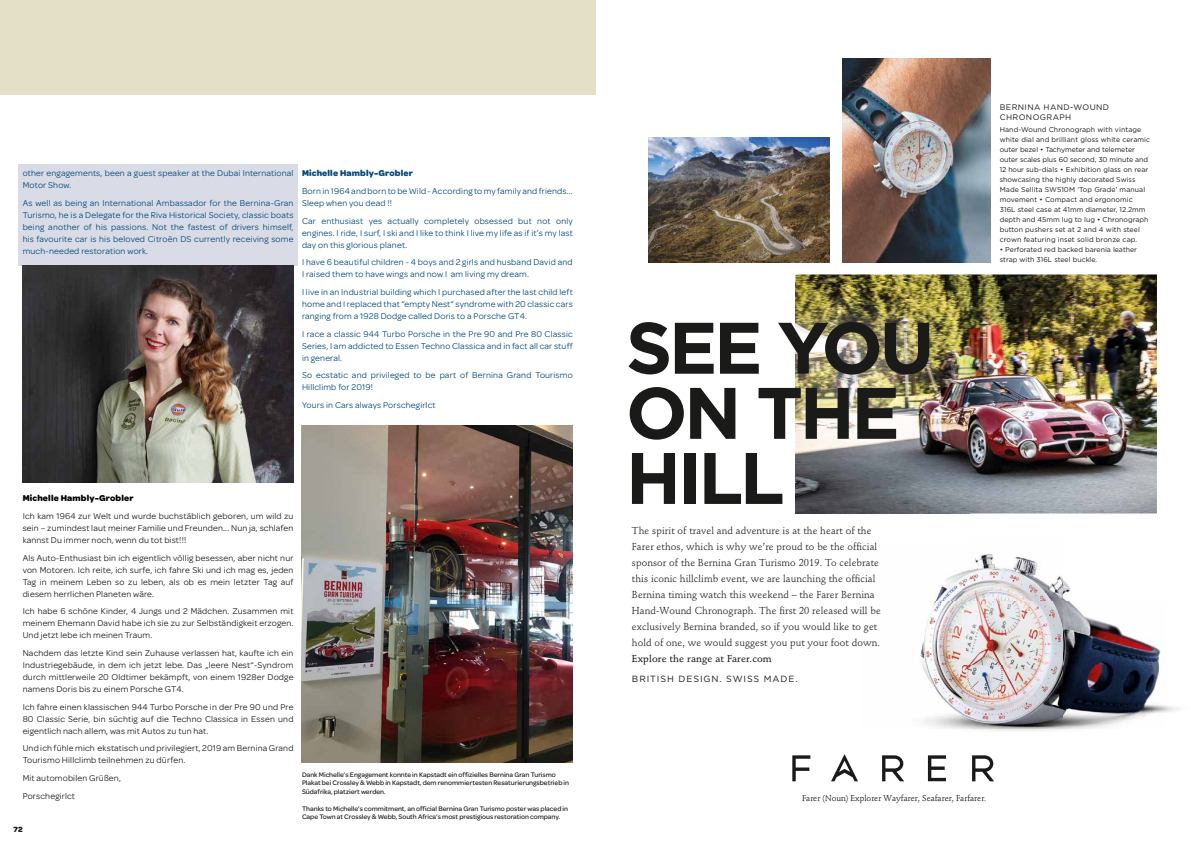
<style>
.page{position:relative;width:1191px;height:842px;background:#fff}
.page>*{position:absolute;margin:0;border:0;box-sizing:border-box;transform-origin:0 0}
.t1{font:700 72.7px/65.1px "Gotham";letter-spacing:-.05em;color:#1a1a18}
.t2{font:10px/16px "Stempel Schneidler";letter-spacing:.01em;color:#1a1a18}
.t3{font:500 10px "Stempel Schneidler";letter-spacing:.01em;color:#1a1a18}
.t4{font:9px/12px "Omnes";letter-spacing:.02em;color:#004777}
.t5{font:9px/12px "Omnes";letter-spacing:.02em;color:#1a1a18;text-align:justify}
.t6{font:9px "Gotham";letter-spacing:.1em;color:#1a1a18}
.t7{font:700 9px "Omnes";letter-spacing:.02em;color:#000}
.t8{font:700 9px "Omnes";letter-spacing:.02em;color:#004777}
.t9{font:8.5px "Stempel Schneidler";color:#0b0702}
.t10{font:8px/10px "Gotham";letter-spacing:.05em;color:#1a1a18}
.t11{font:700 8px "Omnes";color:#1a1a18}
.t12{font:7px/10px "Gotham";letter-spacing:.005em;color:#1a1a18}
.t13{font:500 7px/8.4px "Omnes";color:#1a1a18}
</style>
<div class="page">
<div style="left:18px;top:164px;width:280px;height:102px;background:#d9dce6"></div>
<img style="left:23px;top:266px;width:270px;height:216px">
<img style="left:302px;top:425px;width:270px;height:338px">
<div style="left:0;top:0;width:595px;height:94px;background:#e4e0c7"></div>
<img style="left:920px;top:572px;width:42px;height:157px">
<img style="left:962px;top:554px;width:216px;height:176px">
<img style="left:648px;top:138px;width:182px;height:124px">
<img style="left:842px;top:58px;width:148px;height:204px">
<img style="left:795px;top:274px;width:362px;height:239px">
<img style="left:797px;top:513px;width:172px;height:1px">
<img style="left:795px;top:282px;width:174px;height:231px">
<svg style="left:831px;top:754px;width:27px;height:27px"></svg>
<svg style="left:972px;top:755px;width:22px;height:26px"></svg>
<svg style="left:882px;top:755px;width:22px;height:26px"></svg>
<svg style="left:928px;top:755px;width:18px;height:26px"></svg>
<svg style="left:792px;top:755px;width:18px;height:26px"></svg>
<p class="t4" style="left:23px;top:167px;width:272px">other engagements, been a guest speaker at the Dubai International<br>Motor Show.</p>
<p class="t4" style="left:23px;top:197px;width:272px;text-align:justify">As well as being an International Ambassador for the Bernina-Gran Turismo, he is a Delegate for the Riva Historical Society, classic boats being another of his passions. Not the fastest of drivers himself, his favourite car is his beloved Citroën DS currently receiving some much-needed restoration work.</p>
<p class="t8" style="left:302px;top:168px;width:112px">Michelle Hambly-Grobler</p>
<p class="t4" style="left:302px;top:185px;width:272px">Born in 1964 and born to be Wild - According to my family and friends...<br>Sleep when you dead !!</p>
<p class="t4" style="left:302px;top:215px;width:272px;text-align:justify">Car enthusiast yes actually completely obsessed but not only engines. I ride, I surf, I ski and I like to think I live my life as if it’s my last day on this glorious planet.</p>
<p class="t4" style="left:302px;top:256px;width:272px">I have 6 beautiful children - 4 boys and 2 girls and husband David and<br>I raised them to have wings and now I am living my dream.</p>
<p class="t4" style="left:302px;top:286px;width:272px;text-align:justify">I live in an Industrial building which I purchased after the last child left home and I replaced that “empty Nest“ syndrome with 20 classic cars ranging from a 1928 Dodge called Doris to a Porsche GT4.</p>
<p class="t4" style="left:302px;top:328px;width:272px;text-align:justify">I race a classic 944 Turbo Porsche in the Pre 90 and Pre 80 Classic Series, I am addicted to Essen Techno Classica and in fact all car stuff in general.</p>
<p class="t4" style="left:302px;top:369px;width:272px">So ecstatic and privileged to be part of Bernina Grand Tourismo<br>Hillclimb for 2019!</p>
<p class="t4" style="left:302px;top:399px;width:135px">Yours in Cars always Porschegirlct</p>
<p class="t7" style="left:23px;top:493px;width:112px">Michelle Hambly-Grobler</p>
<p class="t5" style="left:23px;top:510px;width:272px">Ich kam 1964 zur Welt und wurde buchstäblich geboren, um wild zu sein – zumindest laut meiner Familie und Freunden... Nun ja, schlafen kannst Du immer noch, wenn du tot bist!!!</p>
<p class="t5" style="left:23px;top:552px;width:272px">Als Auto-Enthusiast bin ich eigentlich völlig besessen, aber nicht nur von Motoren. Ich reite, ich surfe, ich fahre Ski und ich mag es, jeden Tag in meinem Leben so zu leben, als ob es mein letzter Tag auf diesem herrlichen Planeten wäre.</p>
<p class="t5" style="left:23px;top:605px;width:272px">Ich habe 6 schöne Kinder, 4 Jungs und 2 Mädchen. Zusammen mit meinem Ehemann David habe ich sie zu zur Selbständigkeit erzogen.<br>Und jetzt lebe ich meinen Traum.</p>
<p class="t5" style="left:23px;top:647px;width:272px">Nachdem das letzte Kind sein Zuhause verlassen hat, kaufte ich ein Industriegebäude, in dem ich jetzt lebe. Das „leere Nest“-Syndrom durch mittlerweile 20 Oldtimer bekämpft, von einem 1928er Dodge namens Doris bis zu einem Porsche GT4.</p>
<p class="t5" style="left:23px;top:701px;width:272px">Ich fahre einen klassischen 944 Turbo Porsche in der Pre 90 und Pre 80 Classic Serie, bin süchtig auf die Techno Classica in Essen und eigentlich nach allem, was mit Autos zu tun hat.</p>
<p class="t5" style="left:23px;top:742px;width:272px">Und ich fühle mich ekstatisch und privilegiert, 2019 am Bernina Grand<br>Tourismo Hillclimb teilnehmen zu dürfen.</p>
<p class="t5" style="left:23px;top:769px;width:100px;line-height:17.7px">Mit automobilen Grüßen,<br>Porschegirlct</p>
<p class="t11" style="left:14px;top:824px;width:11px">72</p>
<p class="t13" style="left:302px;top:770px;width:269px">Dank Michelle’s Engagement konnte in Kapstadt ein offizielles Bernina Gran Turismo<br>Plakat bei Crossley &amp; Webb in Kapstadt, dem renommiertesten Resaturierungsbetrieb in<br>Südafrika, platziert werden.</p>
<p class="t13" style="left:302px;top:804px;width:268px">Thanks to Michelle’s commitment, an official Bernina Gran Turismo poster was placed in<br>Cape Town at Crossley &amp; Webb, South Africa’s most prestigious restoration company.</p>
<h1 class="t1" style="left:626px;top:315px;width:310px">SEE YOU<br>ON THE<br>HILL</h1>
<p class="t2" style="left:632px;top:523px;width:250px">The spirit of travel and adventure is at the heart of the Farer ethos, which is why we’re proud to be the official sponsor of the Bernina Gran Turismo 2019. To celebrate this iconic hillclimb event, we are launching the official Bernina timing watch this weekend – the Farer Bernina Hand-Wound Chronograph. The first 20 released will be exclusively Bernina branded, so if you would like to get hold of one, we would suggest you put your foot down.</p>
<p class="t3" style="left:632px;top:653px;width:141px">Explore the range at Farer.com</p>
<p class="t6" style="left:632px;top:673px;width:167px">BRITISH DESIGN. SWISS MADE.</p>
<p class="t10" style="left:999px;top:102px;width:111px">BERNINA HAND-WOUND<br>CHRONOGRAPH</p>
<p class="t12" style="left:999px;top:125px;width:152px">Hand-Wound Chronograph with vintage white dial and brilliant gloss white ceramic outer bezel • Tachymeter and telemeter outer scales plus 60 second, 30 minute and 12 hour sub-dials • Exhibition glass on rear showcasing the highly decorated Swiss Made Sellita SW510M ‘Top Grade’ manual movement • Compact and ergonomic 316L steel case at 41mm diameter, 12.2mm depth and 45mm lug to lug • Chronograph button pushers set at 2 and 4 with steel crown featuring inset solid bronze cap.</p>
<p class="t12" style="left:999px;top:245px;width:139px">• Perforated red backed barenia leather strap with 316L steel buckle.</p>
<p class="t9" style="left:802px;top:793px;width:186px">Farer (Noun) Explorer Wayfarer, Seafarer, Farfarer.</p>
</div>
